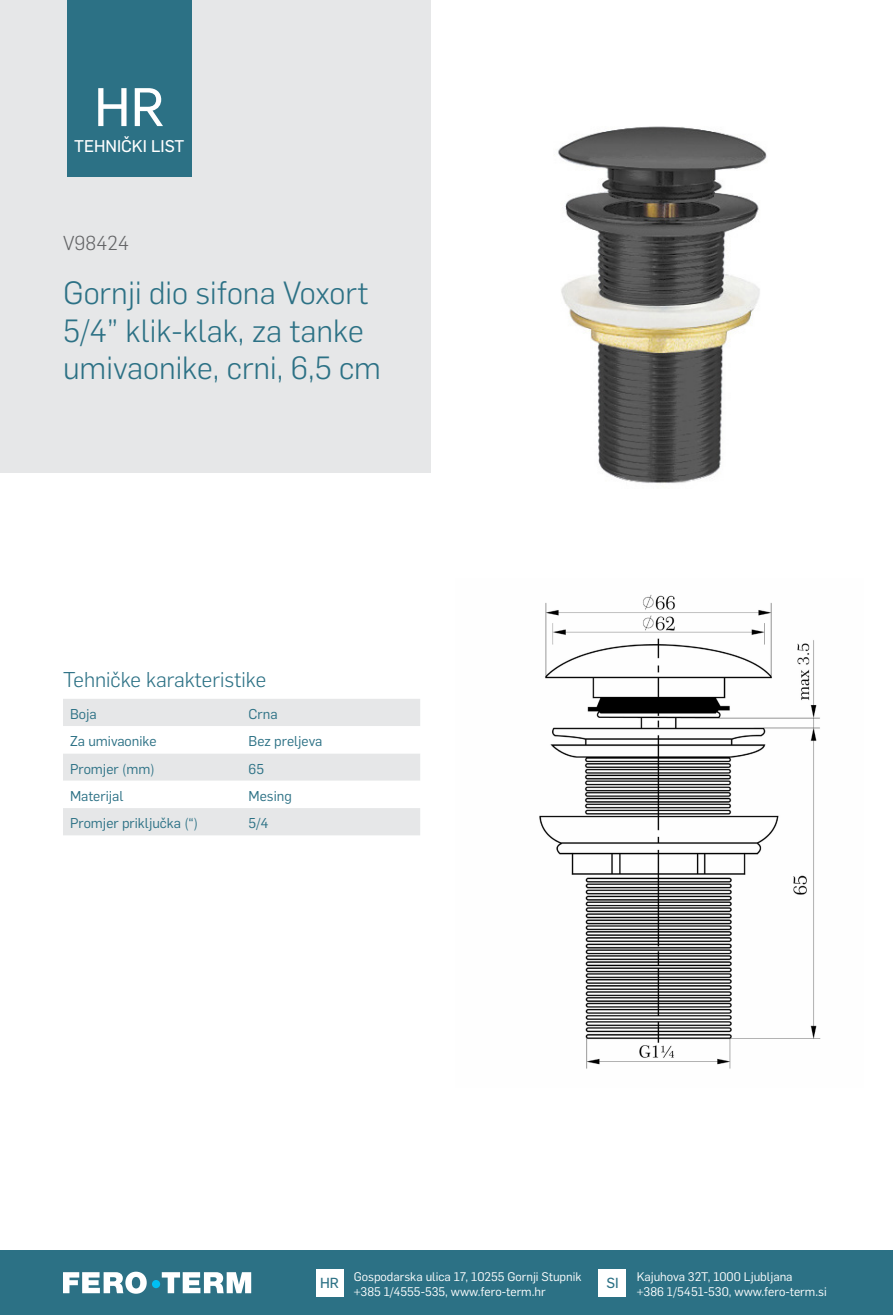
<style>
.page{position:relative;width:893px;height:1315px;background:#fff}
.page>*{position:absolute;margin:0;border:0;box-sizing:border-box;transform-origin:0 0}
.t1{font:53.2px "Flama Basic";color:#fff}
.t2{font:300 31.5px/37.8px "Flama";color:#2c7185}
.t3{font:300 21px "Flama";color:#2c7185}
.t4{font:300 19.78px "Flama";color:#636466}
.t5{font:16.62px "Flama Basic";color:#fff}
.t6{font:14.35px "Flama Basic";color:#2c7185}
.t7{font:14px "Flama";color:#2c7185}
.t8{font:12.25px/15.8px "Flama";color:#fff}
</style>
<div class="page">
<div style="left:0;top:1250px;width:893px;height:65px;background:#2c7185"></div>
<div style="left:316px;top:1269px;width:27px;height:27px;background:#fff"></div>
<div style="left:599px;top:1269px;width:27px;height:27px;background:#fff"></div>
<svg style="left:63px;top:1271px;width:188px;height:22px"></svg>
<div style="left:152px;top:1280px;width:8px;height:8px;background:#00c0f3;border-radius:50%"></div>
<img style="left:558px;top:126px;width:209px;height:357px">
<img style="left:539px;top:595px;width:282px;height:474px">
<div style="left:0;top:0;width:430px;height:472px;background:#e6e7e8"></div>
<div style="left:67px;top:0;width:124px;height:177px;background:#2c7185"></div>
<div style="left:63px;top:699px;width:357px;height:136px;background:#e6e7e8"></div>
<svg style="left:63px;top:726px;width:357px;height:82px"></svg>
<h1 class="t1" style="left:94px;top:70px;width:72px">HR</h1>
<h3 class="t5" style="left:74px;top:134px;width:112px">TEHNIČKI LIST</h3>
<h3 class="t4" style="left:63px;top:229px;width:68px">V98424</h3>
<h2 class="t2" style="left:63px;top:272px;width:320px">Gornji dio sifona Voxort<br>5/4” klik-klak, za tanke umivaonike, crni, 6,5 cm</h2>
<h3 class="t3" style="left:63px;top:665px;width:205px">Tehničke karakteristike</h3>
<p class="t7" style="left:70px;top:704px;width:28px">Boja</p>
<p class="t7" style="left:249px;top:704px;width:30px">Crna</p>
<p class="t7" style="left:70px;top:732px;width:88px">Za umivaonike</p>
<p class="t7" style="left:249px;top:732px;width:75px">Bez preljeva</p>
<p class="t7" style="left:70px;top:759px;width:86px">Promjer (mm)</p>
<p class="t7" style="left:249px;top:759px;width:17px">65</p>
<p class="t7" style="left:70px;top:786px;width:55px">Materijal</p>
<p class="t7" style="left:249px;top:786px;width:45px">Mesing</p>
<p class="t7" style="left:70px;top:813px;width:130px">Promjer priključka (“)</p>
<p class="t7" style="left:249px;top:813px;width:21px">5/4</p>
<p class="t6" style="left:320px;top:1272px;width:20px">HR</p>
<p class="t8" style="left:637px;top:1267px;width:191px">Kajuhova 32T, 1000 Ljubljana<br>+386 1/5451-530, www.fero-term.si</p>
<p class="t8" style="left:354px;top:1267px;width:229px">Gospodarska ulica 17, 10255 Gornji Stupnik +385 1/4555-535, www.fero-term.hr</p>
<p class="t6" style="left:606px;top:1272px;width:14px">SI</p>
</div>
